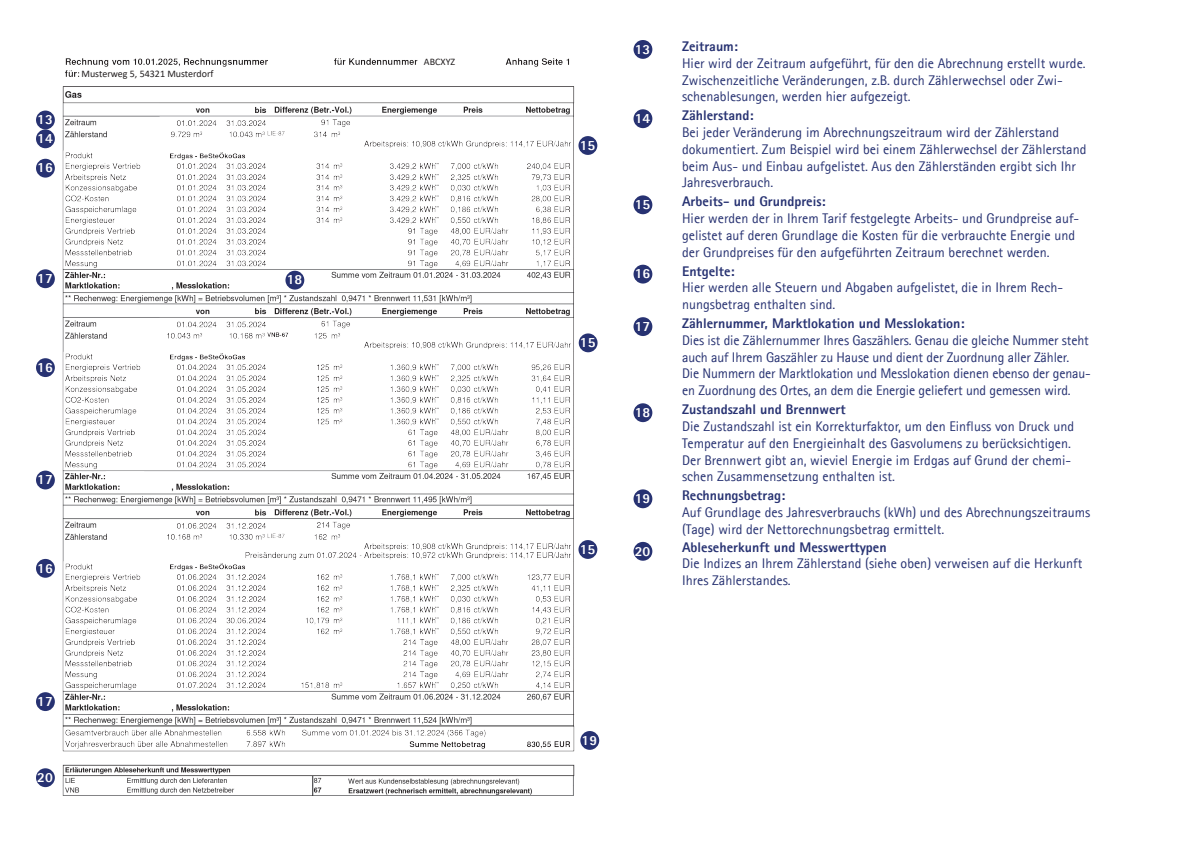
<style>
.page{position:relative;width:1191px;height:842px;background:#fff}
.page>*{position:absolute;margin:0;border:0;box-sizing:border-box;transform-origin:0 0}
.t1{font:14px/16.8px "Agfa Rotis Sans Serif";color:#273272}
.t2{font:800 14px "Agfa Rotis Sans Serif";color:#273272}
.t3{font:800 14px "Agfa Rotis Sans Serif";color:#fff}
.t4{font:10px "Calibri";color:#231f20}
</style>
<div class="page">
<img style="left:36px;top:58px;width:564px;height:738px">
<div style="left:633px;top:40px;width:19px;height:19px;background:#273272;border-radius:50%"></div>
<div style="left:633px;top:109px;width:19px;height:19px;background:#273272;border-radius:50%"></div>
<div style="left:633px;top:195px;width:19px;height:19px;background:#273272;border-radius:50%"></div>
<div style="left:633px;top:265px;width:19px;height:19px;background:#273272;border-radius:50%"></div>
<div style="left:633px;top:317px;width:19px;height:19px;background:#273272;border-radius:50%"></div>
<div style="left:633px;top:403px;width:19px;height:19px;background:#273272;border-radius:50%"></div>
<div style="left:633px;top:489px;width:19px;height:19px;background:#273272;border-radius:50%"></div>
<div style="left:633px;top:542px;width:19px;height:19px;background:#273272;border-radius:50%"></div>
<div style="left:36px;top:111px;width:19px;height:18px;background:#273272;border-radius:50%"></div>
<div style="left:36px;top:129px;width:19px;height:19px;background:#273272;border-radius:50%"></div>
<div style="left:578px;top:136px;width:19px;height:19px;background:#273272;border-radius:50%"></div>
<div style="left:36px;top:269px;width:19px;height:19px;background:#273272;border-radius:50%"></div>
<div style="left:580px;top:731px;width:19px;height:19px;background:#273272;border-radius:50%"></div>
<div style="left:81px;top:69px;width:185px;height:11px;background:#fff"></div>
<div style="left:424px;top:58px;width:39px;height:10px;background:#fff"></div>
<div style="left:36px;top:159px;width:19px;height:19px;background:#273272;border-radius:50%"></div>
<div style="left:285px;top:271px;width:19px;height:19px;background:#273272;border-radius:50%"></div>
<div style="left:36px;top:768px;width:19px;height:19px;background:#273272;border-radius:50%"></div>
<div style="left:579px;top:333px;width:18px;height:19px;background:#273272;border-radius:50%"></div>
<div style="left:36px;top:471px;width:19px;height:18px;background:#273272;border-radius:50%"></div>
<div style="left:36px;top:692px;width:19px;height:19px;background:#273272;border-radius:50%"></div>
<div style="left:578px;top:540px;width:19px;height:19px;background:#273272;border-radius:50%"></div>
<div style="left:36px;top:358px;width:19px;height:19px;background:#273272;border-radius:50%"></div>
<div style="left:36px;top:559px;width:19px;height:19px;background:#273272;border-radius:50%"></div>
<p class="t3" style="left:37px;top:111px;width:17px">13</p>
<p class="t3" style="left:37px;top:129px;width:17px">14</p>
<p class="t3" style="left:37px;top:159px;width:17px">16</p>
<p class="t4" style="left:81px;top:67px;width:134px">Musterweg 5, 54321 Musterdorf</p>
<p class="t3" style="left:37px;top:269px;width:17px">17</p>
<p class="t3" style="left:37px;top:358px;width:17px">16</p>
<p class="t3" style="left:37px;top:471px;width:17px">17</p>
<p class="t3" style="left:37px;top:559px;width:17px">16</p>
<p class="t3" style="left:37px;top:692px;width:17px">17</p>
<p class="t3" style="left:37px;top:768px;width:17px">20</p>
<p class="t3" style="left:287px;top:271px;width:17px">18</p>
<p class="t4" style="left:424px;top:55px;width:33px">ABCXYZ</p>
<p class="t3" style="left:579px;top:136px;width:17px">15</p>
<p class="t3" style="left:580px;top:333px;width:17px">15</p>
<p class="t3" style="left:579px;top:540px;width:17px">15</p>
<p class="t3" style="left:635px;top:40px;width:17px">13</p>
<p class="t2" style="left:682px;top:37px;width:57px">Zeitraum:</p>
<p class="t1" style="left:682px;top:54px;width:405px">Hier wird der Zeitraum aufgeführt, für den die Abrechnung erstellt wurde.<br>Zwischenzeitliche Veränderungen, z.B. durch Zählerwechsel oder Zwi&shy;schenablesungen, werden hier aufgezeigt.</p>
<p class="t3" style="left:635px;top:109px;width:17px">14</p>
<p class="t2" style="left:682px;top:107px;width:73px">Zählerstand:</p>
<p class="t1" style="left:682px;top:124px;width:406px">Bei jeder Veränderung im Abrechnungszeitraum wird der Zählerstand dokumentiert. Zum Beispiel wird bei einem Zählerwechsel der Zählerstand beim Aus- und Einbau aufgelistet. Aus den Zählerständen ergibt sich Ihr Jahresverbrauch.</p>
<p class="t3" style="left:635px;top:195px;width:17px">15</p>
<p class="t2" style="left:682px;top:193px;width:145px">Arbeits- und Grundpreis:</p>
<p class="t1" style="left:682px;top:210px;width:398px">Hier werden der in Ihrem Tarif festgelegte Arbeits- und Grundpreise auf&shy;gelistet auf deren Grundlage die Kosten für die verbrauchte Energie und der Grundpreises für den aufgeführten Zeitraum berechnet werden.</p>
<p class="t3" style="left:635px;top:265px;width:17px">16</p>
<p class="t2" style="left:682px;top:262px;width:54px">Entgelte:</p>
<p class="t1" style="left:682px;top:279px;width:382px">Hier werden alle Steuern und Abgaben aufgelistet, die in Ihrem Rech&shy;nungsbetrag enthalten sind.</p>
<p class="t3" style="left:635px;top:317px;width:17px">17</p>
<p class="t2" style="left:682px;top:314px;width:284px">Zählernummer, Marktlokation und Messlokation:</p>
<p class="t1" style="left:682px;top:332px;width:408px">Dies ist die Zählernummer Ihres Gaszählers. Genau die gleiche Nummer steht auch auf Ihrem Gaszähler zu Hause und dient der Zuordnung aller Zähler.</p>
<p class="t1" style="left:682px;top:365px;width:410px">Die Nummern der Marktlokation und Messlokation dienen ebenso der genau&shy;en Zuordnung des Ortes, an dem die Energie geliefert und gemessen wird.</p>
<p class="t3" style="left:635px;top:403px;width:17px">18</p>
<p class="t2" style="left:682px;top:400px;width:165px">Zustandszahl und Brennwert</p>
<p class="t1" style="left:682px;top:418px;width:393px">Die Zustandszahl ist ein Korrekturfaktor, um den Einfluss von Druck und<br>Temperatur auf den Energieinhalt des Gasvolumens zu berücksichtigen.</p>
<p class="t1" style="left:682px;top:451px;width:391px">Der Brennwert gibt an, wieviel Energie im Erdgas auf Grund der chemi&shy;schen Zusammensetzung enthalten ist.</p>
<p class="t3" style="left:635px;top:489px;width:17px">19</p>
<p class="t2" style="left:682px;top:487px;width:105px">Rechnungsbetrag:</p>
<p class="t1" style="left:682px;top:504px;width:410px">Auf Grundlage des Jahresverbrauchs (kWh) und des Abrechnungszeitraums (Tage) wird der Nettorechnungsbetrag ermittelt.</p>
<p class="t3" style="left:635px;top:542px;width:17px">20</p>
<p class="t2" style="left:682px;top:538px;width:206px">Ableseherkunft und Messwerttypen</p>
<p class="t1" style="left:682px;top:555px;width:402px">Die Indizes an Ihrem Zählerstand (siehe oben) verweisen auf die Herkunft<br>Ihres Zählerstandes.</p>
<p class="t3" style="left:581px;top:731px;width:17px">19</p>
</div>
